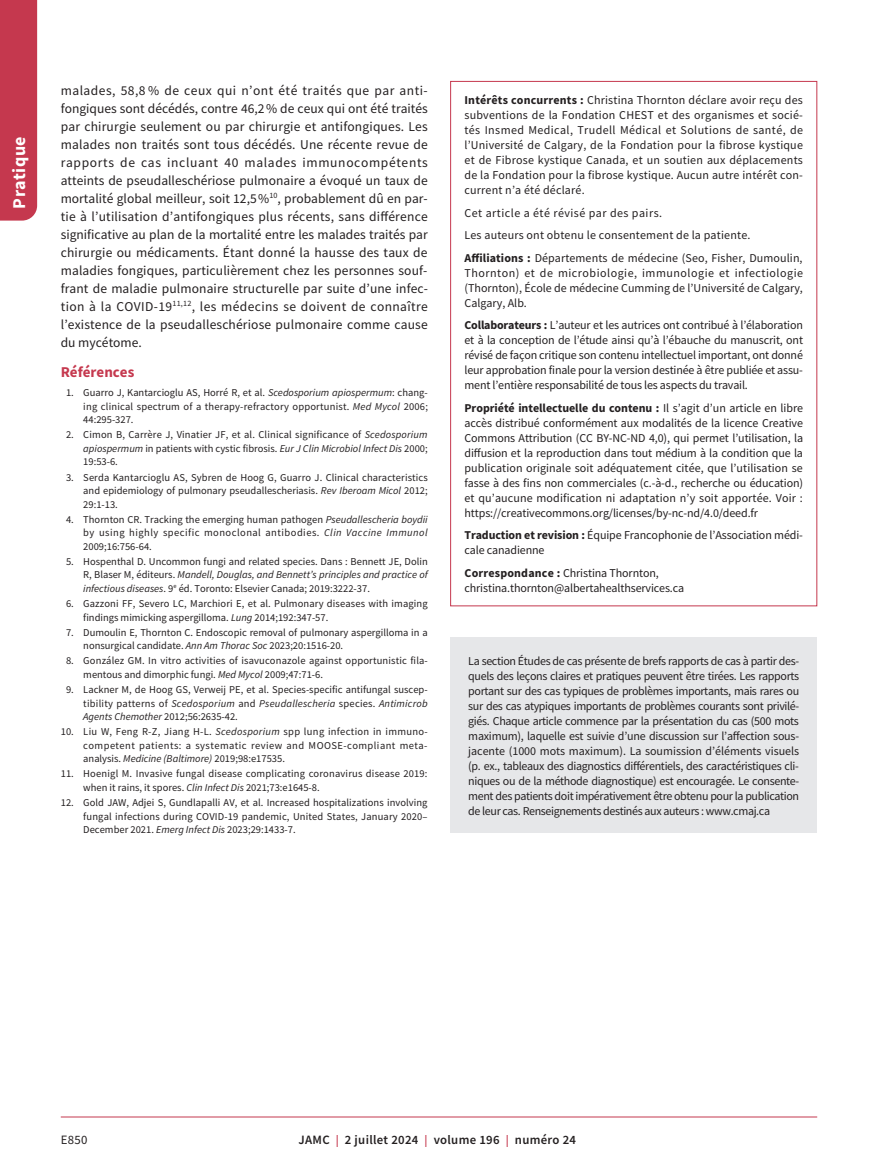
<style>
.page{position:relative;width:878px;height:1175px;background:#fff}
.page>*{position:absolute;margin:0;border:0;box-sizing:border-box;transform-origin:0 0}
.t1{font:700 18px "Source Sans Pro";letter-spacing:.025em;color:#fff}
.t2{font:700 15px "Source Sans Pro";color:#c5384e}
.t3{font:13.5px/18px "Source Sans Pro";letter-spacing:.01em;color:#231f20;text-align:justify}
.t4{font:600 12.75px "Source Sans Pro";letter-spacing:.025em;color:#231f20}
.t5{font:12.75px "Source Sans Pro";color:#231f20}
.t6{font:12px/15px "Source Sans Pro";letter-spacing:-.01em;color:#231f20;text-align:justify}
.t7{font:12px/22.5px "Source Sans Pro";letter-spacing:.015em;color:#231f20}
.t8{font:10.5px/13.5px "Source Sans Pro";color:#231f20;text-align:justify}
.s1{font-style:italic}
.s2{font-weight:700}
.s3{font-size:12px;color:#c5384e}
</style>
<div class="page">
<div style="left:0;top:0;width:37px;height:220px;background:#c5384e"></div>
<hr style="left:61px;top:1116px;width:756px;height:1px;background:#c5384e">
<div style="left:450px;top:638px;width:367px;height:194px;background:#e6e7e9"></div>
<h1 class="t1" style="left:7px;top:208px;width:74px;rotate:-90deg">Pratique</h1>
<p class="t3" style="left:61px;top:81px;width:369px">malades, 58,8 % de ceux qui n’ont été traités que par anti&shy;fongiques sont décédés, contre 46,2% de ceux qui ont été traités par chirurgie seulement ou par chirurgie et antifongiques. Les malades non traités sont tous décédés. Une récente revue de rapports de cas incluant 40 malades immunocompétents atteints de pseudalleschériose pulmonaire a évoqué un taux de mortalité global meilleur, soit 12,5%<sup>10</sup>, probablement dû en par&shy;tie à l’utilisation d’antifongiques plus récents, sans différence significative au plan de la mortalité entre les malades traités par chirurgie ou médicaments. Étant donné la hausse des taux de maladies fongiques, particulièrement chez les personnes souf&shy;frant de maladie pulmonaire structurelle par suite d’une infec&shy;tion à la COVID-19<sup>11,12</sup>, les médecins se doivent de connaître l’existence de la pseudalleschériose pulmonaire comme cause du mycétome.</p>
<p class="t2" style="left:61px;top:361px;width:75px">Références</p>
<p class="t8" style="left:83px;top:386px;width:346px;text-indent:-17px">1. Guarro J, Kantarcioglu AS, Horré R, et al. <span class="s1">Scedosporium apiospermum</span>: chang&shy;ing clinical spectrum of a therapy-refractory opportunist. <span class="s1">Med Mycol</span> 2006; 44:295-327.</p>
<p class="t8" style="left:83px;top:428px;width:346px;text-indent:-17px">2. Cimon B, Carrère J, Vinatier JF, et al. Clinical significance of <span class="s1">Scedosporium apiospermum</span> in patients with cystic fibrosis. <span class="s1">Eur J Clin Microbiol Infect Dis</span> 2000; 19:53-6.</p>
<p class="t8" style="left:83px;top:470px;width:346px;text-indent:-17px">3. Serda Kantarcioglu AS, Sybren de Hoog G, Guarro J. Clinical characteristics and epidemiology of pulmonary pseudallescheriasis. <span class="s1">Rev Iberoam Micol</span> 2012; 29:1-13.</p>
<p class="t8" style="left:83px;top:512px;width:346px;text-indent:-17px">4. Thornton CR. Tracking the emerging human pathogen <span class="s1">Pseudallescheria boydii </span>by using highly specific monoclonal antibodies. <span class="s1">Clin Vaccine Immunol </span>2009;16:756-64.</p>
<p class="t8" style="left:83px;top:554px;width:346px;text-indent:-17px">5. Hospenthal D. Uncommon fungi and related species. Dans : Bennett JE, Dolin R, Blaser M, éditeurs. <span class="s1">Mandell, Douglas, and Bennett’s principles and practice of infectious diseases</span>. 9<sup>e</sup> éd. Toronto: Elsevier Canada; 2019:3222-37.</p>
<p class="t8" style="left:83px;top:596px;width:346px;text-indent:-17px">6. Gazzoni FF, Severo LC, Marchiori E, et al. Pulmonary diseases with imaging findings mimicking aspergilloma. <span class="s1">Lung</span> 2014;192:347-57.</p>
<p class="t8" style="left:83px;top:625px;width:346px;text-indent:-17px">7. Dumoulin E, Thornton C. Endoscopic removal of pulmonary aspergilloma in a nonsurgical candidate. <span class="s1">Ann Am Thorac Soc</span> 2023;20:1516-20.</p>
<p class="t8" style="left:83px;top:654px;width:345px;text-indent:-17px">8. González GM. In vitro activities of isavuconazole against opportunistic fila&shy;mentous and dimorphic fungi. <span class="s1">Med Mycol</span> 2009;47:71-6.</p>
<p class="t8" style="left:83px;top:682px;width:346px;text-indent:-17px">9. Lackner M, de Hoog GS, Verweij PE, et al. Species-specific antifungal suscep&shy;tibility patterns of <span class="s1">Scedosporium</span> and <span class="s1">Pseudallescheria</span> species. <span class="s1">Antimicrob Agents Chemother</span> 2012;56:2635-42.</p>
<p class="t8" style="left:83px;top:725px;width:346px;text-indent:-23px">10. Liu W, Feng R-Z, Jiang H-L. <span class="s1">Scedosporium</span> spp lung infection in immuno&shy;competent patients: a systematic review and MOOSE-compliant meta&shy;analysis. <span class="s1">Medicine (Baltimore)</span> 2019;98:e17535.</p>
<p class="t8" style="left:83px;top:767px;width:346px;text-indent:-23px">11. Hoenigl M. Invasive fungal disease complicating coronavirus disease 2019: when it rains, it spores. <span class="s1">Clin Infect Dis</span> 2021;73:e1645-8.</p>
<p class="t8" style="left:83px;top:795px;width:346px;text-indent:-23px">12. Gold JAW, Adjei S, Gundlapalli AV, et al. Increased hospitalizations involving fungal infections during COVID-19 pandemic, United States, January 2020– December 2021. <span class="s1">Emerg Infect Dis</span> 2023;29:1433-7.</p>
<p class="t6" style="left:464px;top:93px;width:340px"><span class="s2">Intérêts concurrents :</span> Christina Thornton déclare avoir reçu des subventions de la Fondation CHEST et des organismes et socié&shy;tés Insmed Medical, Trudell Médical et Solutions de santé, de l’Université de Calgary, de la Fondation pour la fibrose kystique et de Fibrose kystique Canada, et un soutien aux déplacements de la Fondation pour la fibrose kystique. Aucun autre intérêt con&shy;current n’a été déclaré.</p>
<p class="t7" style="left:464px;top:201px;width:339px">Cet article a été révisé par des pairs.<br>Les auteurs ont obtenu le consentement de la patiente.<br><span class="s2">Affiliations :</span> Départements de médecine (Seo, Fisher, Dumoulin,</p>
<p class="t6" style="left:464px;top:265px;width:340px">Thornton) et de microbiologie, immunologie et infectiologie (Thornton), École de médecine Cumming de l’Université de Calgary, Calgary, Alb.</p>
<p class="t6" style="left:464px;top:318px;width:340px"><span class="s2">Collaborateurs :</span> L’auteur et les autrices ont contribué à l’élaboration et à la conception de l’étude ainsi qu’à l’ébauche du manuscrit, ont révisé de façon critique son contenu intellectuel important, ont donné leur approbation finale pour la version destinée à être publiée et assu&shy;ment l’entière responsabilité de tous les aspects du travail.</p>
<p class="t6" style="left:464px;top:400px;width:340px"><span class="s2">Propriété intellectuelle du contenu :</span> Il s’agit d’un article en libre accès distribué conformément aux modalités de la licence Creative Commons Attribution (CC BY-NC-ND 4,0), qui permet l’utilisation, la diffusion et la reproduction dans tout médium à la condition que la publication originale soit adéquatement citée, que l’utilisation se fasse à des fins non commerciales (c.-à-d., recherche ou éducation) et qu’aucune modification ni adaptation n’y soit apportée. Voir : https://creativecommons.org/licenses/by-nc-nd/4.0/deed.fr</p>
<p class="t6" style="left:464px;top:528px;width:340px"><span class="s2">Traduction et revision :</span> Équipe Francophonie de l’Association médi&shy;cale canadienne</p>
<p class="t6" style="left:464px;top:565px;width:221px"><span class="s2">Correspondance :</span> Christina Thornton, christina.thornton@albertahealthservices.ca</p>
<p class="t6" style="left:468px;top:653px;width:332px">La section Études de cas présente de brefs rapports de cas à partir des&shy;quels des leçons claires et pratiques peuvent être tirées. Les rapports portant sur des cas typiques de problèmes importants, mais rares ou sur des cas atypiques importants de problèmes courants sont privilé&shy;giés. Chaque article commence par la présentation du cas (500 mots maximum), laquelle est suivie d’une discussion sur l’affection sous&shy;jacente (1000 mots maximum). La soumission d’éléments visuels (p. ex., tableaux des diagnostics différentiels, des caractéristiques cli&shy;niques ou de la méthode diagnostique) est encouragée. Le consente&shy;ment des patients doit impérativement être obtenu pour la publication de leur cas. Renseignements destinés aux auteurs : www.cmaj.ca</p>
<p class="t5" style="left:61px;top:1132px;width:28px">E850</p>
<p class="t4" style="left:298px;top:1131px;width:279px">JAMC <span class="s3">|</span> 2 juillet 2024 <span class="s3">|</span> volume 196 <span class="s3">|</span> numéro 24</p>
</div>
